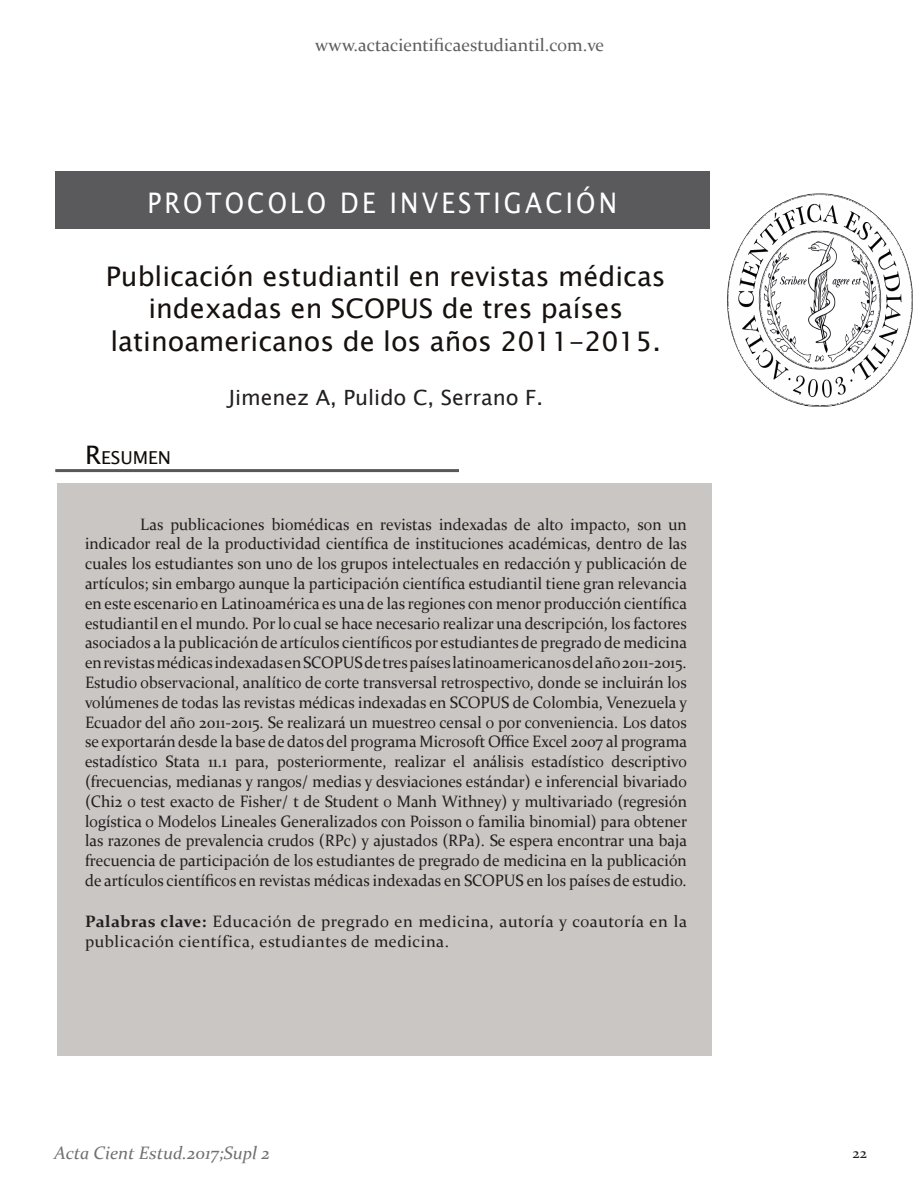
<style>
.page{position:relative;width:918px;height:1188px;background:#fff}
.page>*{position:absolute;margin:0;border:0;box-sizing:border-box;transform-origin:0 0}
.t1{font:28.35px "Lucida Sans Unicode";letter-spacing:.13em;color:#fff;scale:.88 1}
.t2{font:27px/32.4px "Lucida Sans Unicode";color:#16100e;text-align:center}
.t3{font:21px "Lucida Sans Unicode";color:#231f20}
.t4{font:18px "Constantia";color:#5f5f62}
.t5{font:italic 18px "Constantia";color:#6f7073}
.t6{font:17.85px "Lucida Sans Unicode";color:#100b09}
.t7{font:16.5px/19.8px "Constantia";letter-spacing:.03em;color:#231f20;text-align:justify;scale:.96 1}
.t8{font:16.5px/19.8px "Constantia";letter-spacing:.03em;color:#231f20}
.t9{font:15px "Constantia";color:#231f20}
.s1{font-size:25.5px}
.s2{font-weight:700}
</style>
<div class="page">
<img style="left:728px;top:193px;width:185px;height:213px">
<div style="left:57px;top:483px;width:655px;height:573px;background:#cac6c4"></div>
<div style="left:55px;top:172px;width:654px;height:57px;background:#5a5a5d"></div>
<hr style="left:55px;top:469px;width:404px;height:3px;background:#57585a">
<p class="t4" style="left:315px;top:32px;width:291px">www.actacientificaestudiantil.com.ve</p>
<p class="t1" style="left:147px;top:180px;width:535px">PROTOCOLO DE INVESTIGACIÓN</p>
<p class="t2" style="left:106px;top:260px;width:561px">Publicación estudiantil en revistas médicas indexadas en SCOPUS de tres países latinoamericanos de los años 2011-2015.</p>
<p class="t3" style="left:228px;top:381px;width:316px">Jimenez A, Pulido C, Serrano F.</p>
<p class="t6" style="left:85px;top:444px;width:88px"><span class="s1">R</span>ESUMEN</p>
<p class="t7" style="left:85px;top:513px;width:629px;text-indent:55px">Las publicaciones biomédicas en revistas indexadas de alto impacto, son un indicador real de la productividad científica de instituciones académicas, dentro de las cuales los estudiantes son uno de los grupos intelectuales en redacción y publicación de artículos; sin embargo aunque la participación científica estudiantil tiene gran relevancia en este escenario en Latinoamérica es una de las regiones con menor producción científica estudiantil en el mundo. Por lo cual se hace necesario realizar una descripción, los factores asociados a la publicación de artículos científicos por estudiantes de pregrado de medicina en revistas médicas indexadas en SCOPUS de tres países latinoamericanos del año 2011-2015.<br>Estudio observacional, analítico de corte transversal retrospectivo, donde se incluirán los volúmenes de todas las revistas médicas indexadas en SCOPUS de Colombia, Venezuela y Ecuador del año 2011-2015. Se realizará un muestreo censal o por conveniencia. Los datos se exportarán desde la base de datos del programa Microsoft Office Excel 2007 al programa estadístico Stata 11.1 para, posteriormente, realizar el análisis estadístico descriptivo (frecuencias, medianas y rangos/ medias y desviaciones estándar) e inferencial bivariado (Chi2 o test exacto de Fisher/ t de Student o Manh Withney) y multivariado (regresión logística o Modelos Lineales Generalizados con Poisson o familia binomial) para obtener las razones de prevalencia crudos (RPc) y ajustados (RPa). Se espera encontrar una baja frecuencia de participación de los estudiantes de pregrado de medicina en la publicación de artículos científicos en revistas médicas indexadas en SCOPUS en los países de estudio.</p>
<p class="t8" style="left:85px;top:911px;width:604px"><span class="s2">Palabras clave:</span> Educación de pregrado en medicina, autoría y coautoría en la publicación científica, estudiantes de medicina.</p>
<p class="t5" style="left:54px;top:1140px;width:217px">Acta Cient Estud.2017;Supl 2</p>
<p class="t9" style="left:852px;top:1142px;width:16px">22</p>
</div>
